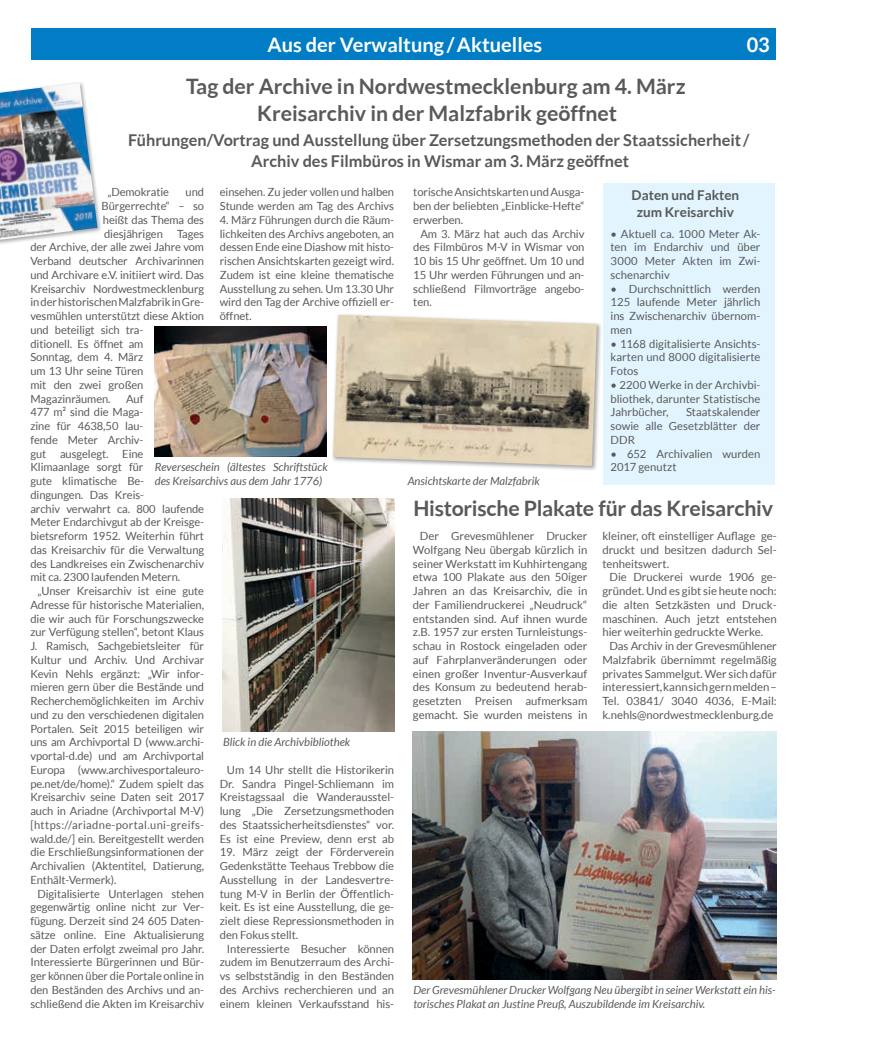
<style>
.page{position:relative;width:877px;height:1049px;background:#fff}
.page>*{position:absolute;margin:0;border:0;box-sizing:border-box;transform-origin:0 0}
.t1{font:700 21.25px/26.2px "Lato";color:#58595b;text-align:center}
.t2{font:700 20px "Lato";color:#fff}
.t3{font:700 16.25px/21.2px "Lato";color:#58595b;text-align:center}
.t4{font:700 13.5px/16.2px "Lato";color:#58595b;text-align:center}
.t5{font:11.25px/13.8px "Lato";letter-spacing:-.005em;color:#58595b;text-align:justify}
.t6{font:italic 11.25px/13.8px "Lato";color:#58595b}
</style>
<div class="page">
<div style="left:32px;top:28px;width:744px;height:32px;background:#007dc5"></div>
<img style="left:413px;top:731px;width:364px;height:249px">
<div style="left:603px;top:183px;width:172px;height:302px;background:#e2f4fd"></div>
<img style="left:223px;top:498px;width:171px;height:233px">
<div style="left:331px;top:313px;width:271px;height:158px;background:#231f20;opacity:.4"></div>
<img style="left:333px;top:315px;width:264px;height:151px">
<img style="left:154px;top:326px;width:173px;height:131px">
<div style="left:0;top:81px;width:103px;height:164px;background:#231f20;opacity:.4"></div>
<img style="left:0;top:83px;width:97px;height:157px">
<h2 class="t2" style="left:268px;top:34px;width:276px">Aus der Verwaltung/Aktuelles</h2>
<h2 class="t2" style="left:747px;top:34px;width:25px">03</h2>
<h1 class="t1" style="left:186px;top:73px;width:501px">Tag der Archive in Nordwestmecklenburg am 4. März<br>Kreisarchiv in der Malzfabrik geöffnet</h1>
<h3 class="t3" style="left:128px;top:129px;width:623px">Führungen/Vortrag und Ausstellung über Zersetzungsmethoden der Staatssicherheit/<br>Archiv des Filmbüros in Wismar am 3. März geöffnet</h3>
<p class="t5" style="left:102px;top:185px;width:104px;text-indent:84px">und Bürgerrechte“ – so heißt das Thema des diesjährigen</p>
<p class="t5" style="left:107px;top:185px;width:63px">„Demokratie</p>
<p class="t5" style="left:220px;top:185px;width:176px">einsehen. Zu jeder vollen und halben<br>Stunde werden am Tag des Archivs</p>
<p class="t5" style="left:220px;top:213px;width:176px">4. März Führungen durch die Räum&shy;lichkeiten des Archivs angeboten, an dessen Ende eine Diashow mit histo&shy;rischen Ansichtskarten gezeigt wird.<br>Zudem ist eine kleine thematische Ausstellung zu sehen. Um 13.30 Uhr wird den Tag der Archive offiziell er&shy;öffnet.</p>
<p class="t5" style="left:30px;top:226px;width:175px;text-align:left;text-indent:147px">Tages der Archive, der alle zwei Jahre vom<br>Verband deutscher Archivarinnen und Archivare e.V. initiiert wird. Das<br>Kreisarchiv Nordwestmecklenburg in der historischen Malzfabrik in Gre&shy;vesmühlen unterstützt diese Aktion und beteiligt sich tra-<br>ditionell. Es öffnet am<br>Sonntag, dem 4. März<br>um 13 Uhr seine Türen<br>mit den zwei großen<br>Magazinräumen.</p>
<p class="t5" style="left:30px;top:391px;width:175px;text-align:left;text-indent:96px">Auf<br>477 m² sind die Maga-<br>zine für 4638,50 lau-<br>fende Meter Archiv-<br>gut ausgelegt. Eine<br>Klimaanlage sorgt für<br>gute klimatische Be-<br>dingungen. Das Kreis-<br>archiv verwahrt ca. 800 laufende<br>Meter Endarchivgut ab der Kreisge&shy;bietsreform 1952. Weiterhin führt das Kreisarchiv für die Verwaltung des Landkreises ein Zwischenarchiv mit ca. 2300 laufenden Metern.</p>
<p class="t5" style="left:30px;top:584px;width:175px;text-indent:7px">„Unser Kreisarchiv ist eine gute Adresse für historische Materialien, die wir auch für Forschungszwecke zur Verfügung stellen“, betont Klaus J. Ramisch, Sachgebietsleiter für Kultur und Archiv. Und Archivar Kevin Nehls ergänzt: „Wir infor&shy;mieren gern über die Bestände und Recherchemöglichkeiten im Archiv und zu den verschiedenen digitalen Portalen. Seit 2015 beteiligen wir uns am Archivportal D (www.archi&shy;vportal-d.de) und am Archivportal Europa (www.archivesportaleuro&shy;pe.net/de/home).“ Zudem spielt das Kreisarchiv seine Daten seit 2017 auch in Ariadne (Archivportal M-V) [https://ariadne-portal.uni-greifs&shy;wald.de/] ein. Bereitgestellt werden die Erschließungsinformationen der Archivalien (Aktentitel, Datierung, Enthält-Vermerk).</p>
<p class="t5" style="left:30px;top:886px;width:175px;text-indent:7px">Digitalisierte Unterlagen stehen gegenwärtig online nicht zur Ver&shy;fügung. Derzeit sind 24 605 Daten&shy;sätze online. Eine Aktualisierung der Daten erfolgt zweimal pro Jahr.<br>Interessierte Bürgerinnen und Bür&shy;ger können über die Portale online in den Beständen des Archivs und an&shy;schließend die Akten im Kreisarchiv</p>
<p class="t6" style="left:155px;top:461px;width:175px">Reverseschein (ältestes Schriftstück des Kreisarchivs aus dem Jahr 1776)</p>
<p class="t6" style="left:223px;top:736px;width:129px">Blick in die Archivbibliothek</p>
<p class="t5" style="left:220px;top:763px;width:176px;text-indent:7px">Um 14 Uhr stellt die Historikerin Dr. Sandra Pingel-Schliemann im Kreistagssaal die Wanderausstel&shy;lung „Die Zersetzungsmethoden des Staatssicherheitsdienstes“ vor.<br>Es ist eine Preview, denn erst ab</p>
<p class="t5" style="left:220px;top:845px;width:176px">19. März zeigt der Förderverein Gedenkstätte Teehaus Trebbow die Ausstellung in der Landesvertre&shy;tung M-V in Berlin der Öffentlich&shy;keit. Es ist eine Ausstellung, die ge&shy;zielt diese Repressionsmethoden in den Fokus stellt.</p>
<p class="t5" style="left:220px;top:941px;width:176px;text-indent:7px">Interessierte Besucher können zudem im Benutzerraum des Archi&shy;vs selbstständig in den Beständen des Archivs recherchieren und an einem kleinen Verkaufsstand his-</p>
<p class="t5" style="left:413px;top:185px;width:173px">torische Ansichtskarten und Ausga&shy;ben der beliebten „Einblicke-Hefte“ erwerben.</p>
<p class="t5" style="left:413px;top:226px;width:173px;text-indent:7px">Am 3. März hat auch das Archiv des Filmbüros M-V in Wismar von 10 bis 15 Uhr geöffnet. Um 10 und 15 Uhr werden Führungen und an&shy;schließend Filmvorträge angebo&shy;ten.</p>
<p class="t6" style="left:408px;top:474px;width:134px">Ansichtskarte der Malzfabrik</p>
<p class="t4" style="left:632px;top:187px;width:109px">Daten und Fakten zum Kreisarchiv</p>
<p class="t5" style="left:611px;top:226px;width:151px">• Aktuell ca. 1000 Meter Ak&shy;ten im Endarchiv und über 3000 Meter Akten im Zwi&shy;schenarchiv</p>
<p class="t5" style="left:611px;top:281px;width:151px">• Durchschnittlich werden 125 laufende Meter jährlich ins Zwischenarchiv übernom&shy;men</p>
<p class="t5" style="left:611px;top:336px;width:151px">• 1168 digitalisierte Ansichts&shy;karten und 8000 digitalisierte Fotos</p>
<p class="t5" style="left:611px;top:378px;width:151px">• 2200 Werke in der Archivbi&shy;bliothek, darunter Statistische Jahrbücher,</p>
<p class="t5" style="left:611px;top:405px;width:151px;text-indent:76px">Staatskalender sowie alle Gesetzblätter der DDR</p>
<p class="t5" style="left:611px;top:446px;width:151px">• 652 Archivalien wurden<br>2017 genutzt</p>
<h1 class="t1" style="left:413px;top:495px;width:361px">Historische Plakate für das Kreisarchiv</h1>
<p class="t5" style="left:413px;top:529px;width:176px;text-indent:7px">Der Grevesmühlener Drucker Wolfgang Neu übergab kürzlich in seiner Werkstatt im Kuhhirtengang etwa 100 Plakate aus den 50iger Jahren an das Kreisarchiv, die in der Familiendruckerei „Neudruck“ entstanden sind. Auf ihnen wurde z.B. 1957 zur ersten Turnleistungs&shy;schau in Rostock eingeladen oder auf Fahrplanveränderungen oder einen großer Inventur-Ausverkauf des Konsum zu bedeutend herab&shy;gesetzten Preisen aufmerksam gemacht. Sie wurden meistens in</p>
<p class="t5" style="left:602px;top:529px;width:176px">kleiner, oft einstelliger Auflage ge&shy;druckt und besitzen dadurch Sel&shy;tenheitswert.</p>
<p class="t5" style="left:602px;top:570px;width:176px;text-indent:7px">Die Druckerei wurde 1906 ge&shy;gründet. Und es gibt sie heute noch: die alten Setzkästen und Druck&shy;maschinen. Auch jetzt entstehen hier weiterhin gedruckte Werke.</p>
<p class="t5" style="left:602px;top:639px;width:176px;text-indent:7px">Das Archiv in der Grevesmühlener Malzfabrik übernimmt regelmäßig privates Sammelgut. Wer sich dafür interessiert, kann sich gern melden – Tel. 03841/ 3040 4036, E-Mail: k.nehls@nordwestmecklenburg.de</p>
<p class="t6" style="left:413px;top:983px;width:364px">Der Grevesmühlener Drucker Wolfgang Neu übergibt in seiner Werkstatt ein his&shy;torisches Plakat an Justine Preuß, Auszubildende im Kreisarchiv.</p>
</div>
